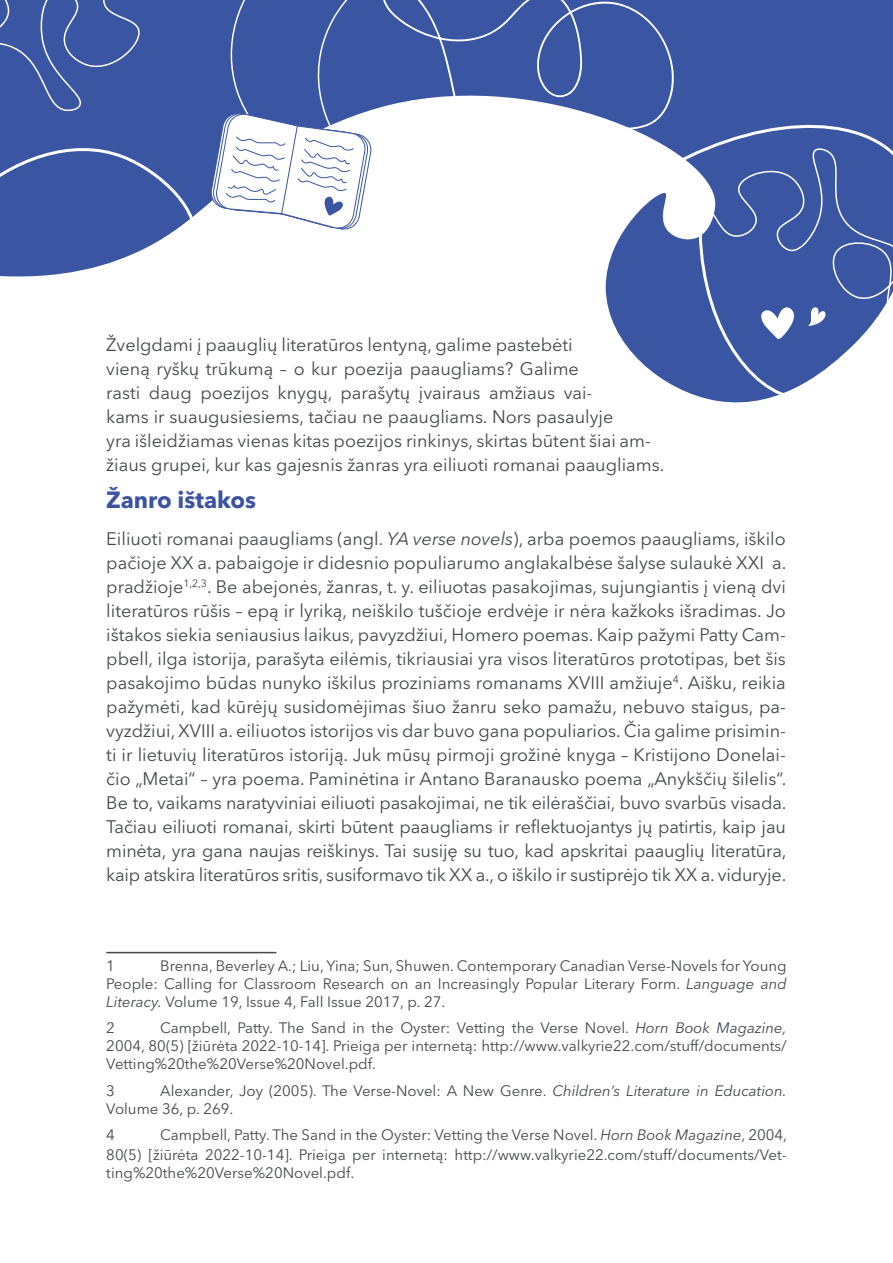
<style>
.page{position:relative;width:893px;height:1263px;background:#fff}
.page>*{position:absolute;margin:0;border:0;box-sizing:border-box;transform-origin:0 0}
.AVENIRAS{font:700 23.25px "Avenir Next LT Pro";color:#3b53a1}
.AVENIRAS-2{font:18px/24px "Avenir Next LT Pro";color:#45474d}
.Footnote_text{font:15px/18px "Avenir Next LT Pro";color:#45474d;text-align:justify}
.s1{font-style:italic}
</style>
<div class="page">
<hr style="left:106px;top:952px;width:170px;height:1px;background:#45474d">
<svg style="left:643px;top:364px;width:189px;height:38px"></svg>
<svg style="left:418px;top:0;width:475px;height:364px"></svg>
<svg style="left:758px;top:307px;width:37px;height:33px"></svg>
<svg style="left:0;top:0;width:418px;height:277px"></svg>
<svg style="left:808px;top:307px;width:18px;height:19px"></svg>
<p class="AVENIRAS-2" style="left:106px;top:333px;width:559px">Žvelgdami į paauglių literatūros lentyną, galime pastebėti<br>vieną ryškų trūkumą – o kur poezija paaugliams? Galime<br>rasti daug poezijos knygų, parašytų įvairaus amžiaus vai-<br>kams ir suaugusiesiems, tačiau ne paaugliams. Nors pasaulyje<br>yra išleidžiamas vienas kitas poezijos rinkinys, skirtas būtent šiai am&shy;žiaus grupei, kur kas gajesnis žanras yra eiliuoti romanai paaugliams.</p>
<p class="AVENIRAS" style="left:106px;top:486px;width:151px">Žanro ištakos</p>
<p class="AVENIRAS-2" style="left:106px;top:526px;width:682px;text-align:justify">Eiliuoti romanai paaugliams (angl. <span class="s1">YA verse novels</span>), arba poemos paaugliams, iškilo pačioje XX a. pabaigoje ir didesnio populiarumo anglakalbėse šalyse sulaukė XXI a. pradžioje<sup>1,2,3</sup>. Be abejonės, žanras, t. y. eiliuotas pasakojimas, sujungiantis į vieną dvi literatūros rūšis – epą ir lyriką, neiškilo tuščioje erdvėje ir nėra kažkoks išradimas. Jo ištakos siekia seniausius laikus, pavyzdžiui, Homero poemas. Kaip pažymi Patty Cam&shy;pbell, ilga istorija, parašyta eilėmis, tikriausiai yra visos literatūros prototipas, bet šis pasakojimo būdas nunyko iškilus proziniams romanams XVIII amžiuje<sup>4</sup>. Aišku, reikia pažymėti, kad kūrėjų susidomėjimas šiuo žanru seko pamažu, nebuvo staigus, pa&shy;vyzdžiui, XVIII a. eiliuotos istorijos vis dar buvo gana populiarios. Čia galime prisimin&shy;ti ir lietuvių literatūros istoriją. Juk mūsų pirmoji grožinė knyga – Kristijono Donelai&shy;čio „Metai“ – yra poema. Paminėtina ir Antano Baranausko poema „Anykščių šilelis“.<br>Be to, vaikams naratyviniai eiliuoti pasakojimai, ne tik eilėraščiai, buvo svarbūs visada.<br>Tačiau eiliuoti romanai, skirti būtent paaugliams ir reflektuojantys jų patirtis, kaip jau minėta, yra gana naujas reiškinys. Tai susiję su tuo, kad apskritai paauglių literatūra, kaip atskira literatūros sritis, susiformavo tik XX a., o iškilo ir sustiprėjo tik XX a. viduryje.</p>
<p class="Footnote_text" style="left:106px;top:956px;width:682px;text-indent:54px">Brenna, Beverley A.; Liu, Yina; Sun, Shuwen. Contemporary Canadian Verse-Novels for Young People: Calling for Classroom Research on an Increasingly Popular Literary Form. <span class="s1">Language and Literacy.</span> Volume 19, Issue 4, Fall Issue 2017, p. 27.</p>
<p class="Footnote_text" style="left:106px;top:1019px;width:10px">2</p>
<p class="Footnote_text" style="left:106px;top:956px;width:10px">1</p>
<p class="Footnote_text" style="left:106px;top:1019px;width:682px;text-indent:54px">Campbell, Patty. The Sand in the Oyster: Vetting the Verse Novel. <span class="s1">Horn Book Magazine, </span>2004, 80(5) [žiūrėta 2022-10-14]. Prieiga per internetą: http://www.valkyrie22.com/stuff/documents/ Vetting%20the%20Verse%20Novel.pdf.</p>
<p class="Footnote_text" style="left:106px;top:1081px;width:10px">3</p>
<p class="Footnote_text" style="left:106px;top:1081px;width:682px;text-indent:54px">Alexander, Joy (2005). The Verse-Novel: A New Genre. <span class="s1">Children’s Literature in Education.<br></span>Volume 36, p. 269.</p>
<p class="Footnote_text" style="left:106px;top:1126px;width:10px">4</p>
<p class="Footnote_text" style="left:106px;top:1125px;width:682px;line-height:19.8px;text-align:right">Campbell, Patty. The Sand in the Oyster: Vetting the Verse Novel. <span class="s1">Horn Book Magazine</span>, 2004,<br>80(5) [žiūrėta 2022-10-14]. Prieiga per internetą: http://www.valkyrie22.com/stuff/documents/Vet-</p>
<p class="Footnote_text" style="left:106px;top:1164px;width:250px">ting%20the%20Verse%20Novel.pdf.</p>
</div>
